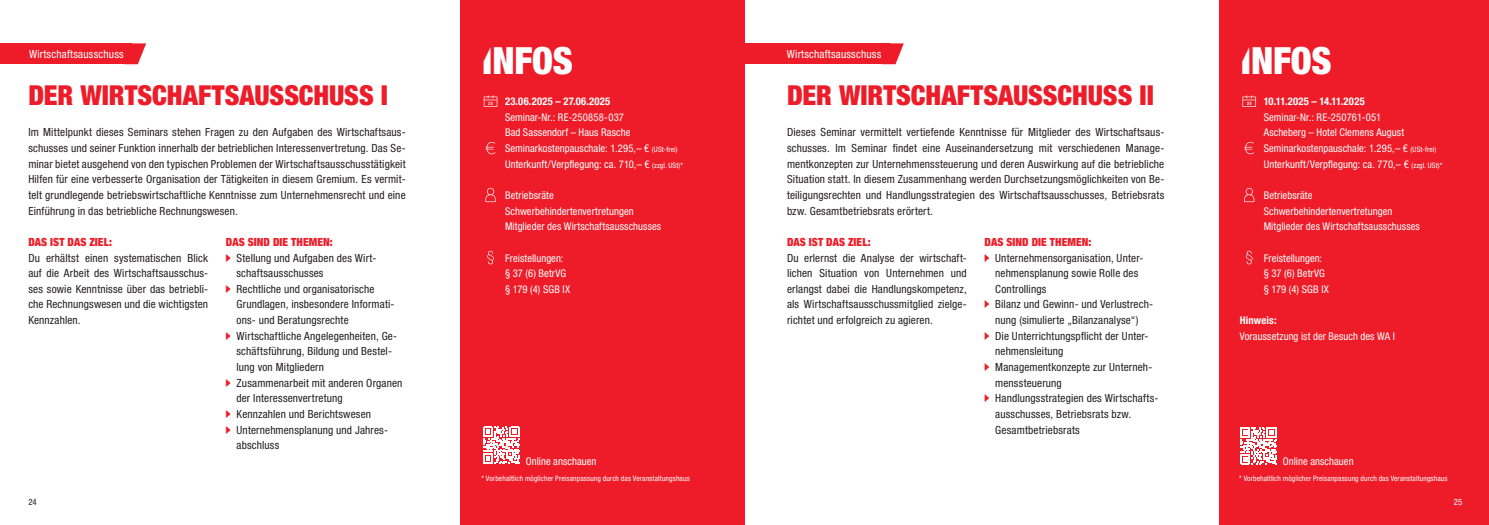
<style>
.page{position:relative;width:1489px;height:525px;background:#fff}
.page>*{position:absolute;margin:0;border:0;box-sizing:border-box;transform-origin:0 0}
.Infobox_INFOS_26{font:900 condensed 37.5px "Helvetica Neue LT Pro";letter-spacing:-.01em;color:#fff}
.Headline_Seminar{font:900 condensed 27.5px "Helvetica Neue LT Pro";letter-spacing:-.005em;color:#ee1c28}
.Fließtext_schwarz{font:condensed 11.25px/15.6px "Helvetica Neue LT Pro";letter-spacing:.015em;color:#231f20}
.Headline_Aufzählung{font:900 condensed 11.25px "Helvetica Neue LT Pro";letter-spacing:.01em;color:#ee1c28}
.Rubriktitel_rot{font:condensed 11.25px "Helvetica Neue LT Pro";letter-spacing:.02em;color:#fff}
.Infobox_Fließtext{font:condensed 10.62px/15.6px "Helvetica Neue LT Pro";letter-spacing:.01em;color:#fff}
.Infobox_Headline{font:700 condensed 10.62px "Helvetica Neue LT Pro";letter-spacing:.025em;color:#fff}
.Infobox_Fließtext-2{font:700 condensed 10.62px "Helvetica Neue LT Pro";letter-spacing:.01em;color:#fff}
.t1{font:condensed 8.75px "Helvetica Neue LT Pro";color:#231f20}
.Paginierung_schwarz{font:condensed 8.75px "Helvetica Neue LT Pro";color:#fff}
.Infobox_Fußzeile{font:condensed 7.5px "Helvetica Neue LT Pro";letter-spacing:.015em;color:#fff}
.s1{font-family:"Helvetica DGBCUT Blk Cond";font-weight:400;font-stretch:normal}
.s2{font-size:7.5px}
.s3{font-family:"Helvetica DGBCUT Blk Cond";font-stretch:normal;color:#ee1c28}
</style>
<div class="page">
<div style="left:460px;top:0;width:284px;height:524px;background:#ee1c28"></div>
<svg style="left:483px;top:426px;width:37px;height:37px"></svg>
<div style="left:0;top:43px;width:132px;height:21px;background:#ee1c28"></div>
<svg style="left:132px;top:43px;width:14px;height:21px"></svg>
<svg style="left:483px;top:95px;width:14px;height:12px"></svg>
<svg style="left:485px;top:142px;width:10px;height:12px"></svg>
<svg style="left:485px;top:188px;width:10px;height:14px"></svg>
<svg style="left:487px;top:251px;width:7px;height:13px"></svg>
<div style="left:1218px;top:0;width:270px;height:524px;background:#ee1c28"></div>
<svg style="left:1242px;top:95px;width:13px;height:12px"></svg>
<svg style="left:1244px;top:142px;width:9px;height:12px"></svg>
<svg style="left:1244px;top:188px;width:10px;height:14px"></svg>
<svg style="left:1245px;top:251px;width:7px;height:13px"></svg>
<div style="left:744px;top:43px;width:145px;height:21px;background:#ee1c28"></div>
<svg style="left:889px;top:43px;width:14px;height:21px"></svg>
<svg style="left:1240px;top:427px;width:36px;height:37px"></svg>
<p class="Rubriktitel_rot" style="left:29px;top:48px;width:96px">Wirtschaftsausschuss</p>
<p class="Infobox_INFOS_26" style="left:481px;top:37px;width:93px"><span class="s1">I</span>NFOS</p>
<p class="Infobox_Headline" style="left:505px;top:95px;width:107px">23.06.2025 – 27.06.2025</p>
<p class="Infobox_Fließtext" style="left:505px;top:109px;width:127px">Seminar-Nr.: RE-250858-037<br>Bad Sassendorf – Haus Rasche</p>
<p class="Infobox_Fließtext" style="left:505px;top:140px;width:179px">Seminarkostenpauschale: 1.295,– € <span class="s2">(USt-frei)<br></span>Unterkunft/Verpflegung: ca. 710,– € <span class="s2">(zzgl. USt)*</span></p>
<p class="Infobox_Fließtext" style="left:505px;top:187px;width:50px">Betriebsräte</p>
<p class="Infobox_Fließtext" style="left:505px;top:203px;width:130px">Schwerbehindertenvertretungen</p>
<p class="Infobox_Fließtext" style="left:505px;top:218px;width:158px">Mitglieder des Wirtschaftsausschusses</p>
<p class="Infobox_Fließtext" style="left:505px;top:250px;width:63px">Freistellungen: § 37 (6) BetrVG</p>
<p class="Infobox_Fließtext" style="left:505px;top:281px;width:67px">§ 179 (4) SGB IX</p>
<p class="Headline_Seminar" style="left:28px;top:78px;width:361px">DER WIRTSCHAFTSAUSSCHUSS I</p>
<p class="Fließtext_schwarz" style="left:28px;top:124px;width:379px;text-align:justify">Im Mittelpunkt dieses Seminars stehen Fragen zu den Aufgaben des Wirtschaftsaus&shy;schusses und seiner Funktion innerhalb der betrieblichen Interessenvertretung. Das Se&shy;minar bietet ausgehend von den typischen Problemen der Wirtschaftsausschusstätigkeit Hilfen für eine verbesserte Organisation der Tätigkeiten in diesem Gremium. Es vermit&shy;telt grundlegende betriebswirtschaftliche Kenntnisse zum Unternehmensrecht und eine Einführung in das betriebliche Rechnungswesen.</p>
<p class="Headline_Aufzählung" style="left:28px;top:235px;width:85px">DAS IST DAS ZIEL:</p>
<p class="Fließtext_schwarz" style="left:28px;top:249px;width:181px;text-align:justify">Du erhältst einen systematischen Blick auf die Arbeit des Wirtschaftsausschus&shy;ses sowie Kenntnisse über das betriebli&shy;che Rechnungswesen und die wichtigsten Kennzahlen.</p>
<p class="Headline_Aufzählung" style="left:226px;top:235px;width:108px">DAS SIND DIE THEMEN:</p>
<p class="Fließtext_schwarz" style="left:236px;top:249px;width:141px;text-indent:-11px"><span class="s3">-</span> Stellung und Aufgaben des Wirt&shy;schaftsausschusses</p>
<p class="Fließtext_schwarz" style="left:236px;top:281px;width:159px;text-indent:-11px"><span class="s3">-</span> Rechtliche und organisatorische<br>Grundlagen, insbesondere Informati&shy;ons- und Beratungsrechte</p>
<p class="Fließtext_schwarz" style="left:236px;top:328px;width:162px;text-indent:-11px"><span class="s3">-</span> Wirtschaftliche Angelegenheiten, Ge&shy;schäftsführung, Bildung und Bestel&shy;lung von Mitgliedern</p>
<p class="Fließtext_schwarz" style="left:236px;top:374px;width:167px;text-indent:-11px"><span class="s3">-</span> Zusammenarbeit mit anderen Organen der Interessenvertretung</p>
<p class="Fließtext_schwarz" style="left:226px;top:406px;width:147px"><span class="s3">-</span> Kennzahlen und Berichtswesen</p>
<p class="Fließtext_schwarz" style="left:236px;top:421px;width:153px;text-indent:-11px"><span class="s3">-</span> Unternehmensplanung und Jahres&shy;abschluss</p>
<p class="Infobox_Fließtext" style="left:526px;top:453px;width:72px">Online anschauen</p>
<p class="Infobox_Fußzeile" style="left:481px;top:473px;width:210px">* Vorbehaltlich möglicher Preisanpassung durch das Veranstaltungshaus</p>
<p class="Rubriktitel_rot" style="left:786px;top:48px;width:96px">Wirtschaftsausschuss</p>
<p class="Headline_Seminar" style="left:787px;top:78px;width:368px">DER WIRTSCHAFTSAUSSCHUSS II</p>
<p class="Fließtext_schwarz" style="left:787px;top:124px;width:379px;text-align:justify">Dieses Seminar vermittelt vertiefende Kenntnisse für Mitglieder des Wirtschaftsaus&shy;schusses. Im Seminar findet eine Auseinandersetzung mit verschiedenen Manage&shy;mentkonzepten zur Unternehmenssteuerung und deren Auswirkung auf die betriebliche Situation statt. In diesem Zusammenhang werden Durchsetzungsmöglichkeiten von Be&shy;teiligungsrechten und Handlungsstrategien des Wirtschaftsausschusses, Betriebsrats bzw. Gesamtbetriebsrats erörtert.</p>
<p class="Headline_Aufzählung" style="left:787px;top:235px;width:85px">DAS IST DAS ZIEL:</p>
<p class="Fließtext_schwarz" style="left:787px;top:249px;width:181px;text-align:justify">Du erlernst die Analyse der wirtschaft&shy;lichen Situation von Unternehmen und erlangst dabei die Handlungskompetenz, als Wirtschaftsausschussmitglied zielge&shy;richtet und erfolgreich zu agieren.</p>
<p class="Headline_Aufzählung" style="left:984px;top:235px;width:108px">DAS SIND DIE THEMEN:</p>
<p class="Fließtext_schwarz" style="left:995px;top:249px;width:150px;text-indent:-11px"><span class="s3">-</span> Unternehmensorganisation, Unter&shy;nehmensplanung sowie Rolle des<br>Controllings</p>
<p class="Fließtext_schwarz" style="left:984px;top:296px;width:170px;text-align:center"><span class="s3">-</span> Bilanz und Gewinn- und Verlustrech&shy;nung (simulierte „Bilanzanalyse“)</p>
<p class="Fließtext_schwarz" style="left:995px;top:328px;width:155px;text-indent:-11px"><span class="s3">-</span> Die Unterrichtungspflicht der Unter&shy;nehmensleitung</p>
<p class="Fließtext_schwarz" style="left:995px;top:359px;width:159px;text-indent:-11px"><span class="s3">-</span> Managementkonzepte zur Unterneh&shy;menssteuerung</p>
<p class="Fließtext_schwarz" style="left:995px;top:390px;width:165px;text-indent:-11px"><span class="s3">-</span> Handlungsstrategien des Wirtschafts&shy;ausschusses, Betriebsrats bzw.<br>Gesamtbetriebsrats</p>
<p class="Infobox_INFOS_26" style="left:1239px;top:37px;width:93px"><span class="s1">I</span>NFOS</p>
<p class="Infobox_Headline" style="left:1263px;top:95px;width:103px">10.11.2025 – 14.11.2025</p>
<p class="Infobox_Fließtext" style="left:1263px;top:109px;width:142px">Seminar-Nr.: RE-250761-051<br>Ascheberg – Hotel Clemens August</p>
<p class="Infobox_Fließtext" style="left:1263px;top:140px;width:180px">Seminarkostenpauschale: 1.295,– € <span class="s2">(USt-frei)<br></span>Unterkunft/Verpflegung: ca. 770,– € <span class="s2">(zzgl. USt)*</span></p>
<p class="Infobox_Fließtext" style="left:1263px;top:187px;width:50px">Betriebsräte</p>
<p class="Infobox_Fließtext" style="left:1263px;top:203px;width:130px">Schwerbehindertenvertretungen</p>
<p class="Infobox_Fließtext" style="left:1263px;top:218px;width:158px">Mitglieder des Wirtschaftsausschusses</p>
<p class="Infobox_Fließtext" style="left:1263px;top:250px;width:63px">Freistellungen: § 37 (6) BetrVG</p>
<p class="Infobox_Fließtext" style="left:1263px;top:281px;width:67px">§ 179 (4) SGB IX</p>
<p class="Infobox_Fließtext-2" style="left:1239px;top:314px;width:38px">Hinweis:</p>
<p class="Infobox_Fließtext" style="left:1239px;top:328px;width:156px">Voraussetzung ist der Besuch des WA I</p>
<p class="Infobox_Fließtext" style="left:1282px;top:453px;width:72px">Online anschauen</p>
<p class="Infobox_Fußzeile" style="left:1239px;top:473px;width:210px">* Vorbehaltlich möglicher Preisanpassung durch das Veranstaltungshaus</p>
<p class="t1" style="left:28px;top:497px;width:10px">24</p>
<p class="Paginierung_schwarz" style="left:1453px;top:497px;width:10px">25</p>
</div>
